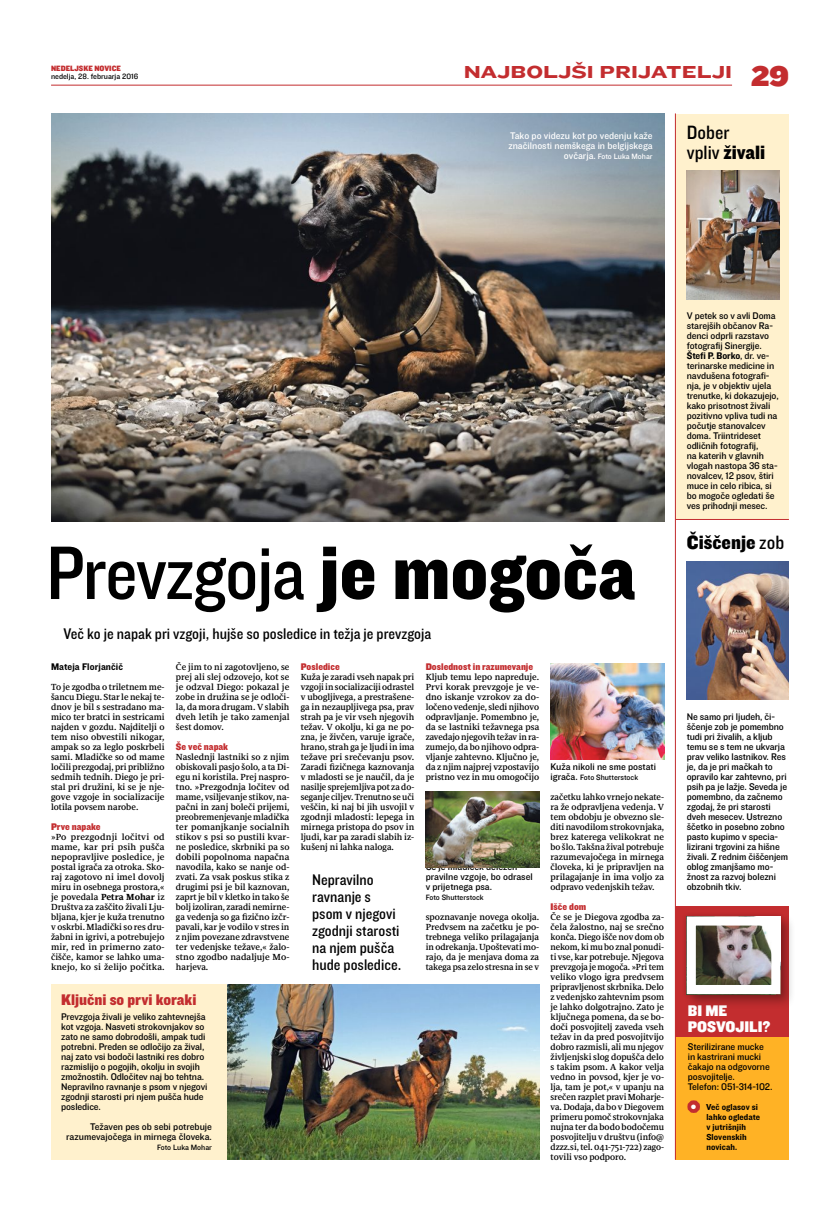
<style>
.page{position:relative;width:840px;height:1211px;background:#fff}
.page>*{position:absolute;margin:0;border:0;box-sizing:border-box;transform-origin:0 0}
.t1{font:78.6px "Knockout 30 Junior Welterwt";letter-spacing:-.02em;color:#000}
.t2{font:20px "Knockout 71 Full Middlewt";color:#000}
.t3{font:20px "Knockout 30 Junior Welterwt";color:#000}
.t4{font:18px "Knockout 54 Sumo";color:#c32d2f}
.t5{font:16px/17px "Knockout 30 Junior Welterwt";color:#000}
.t6{font:16px "Knockout 71 Full Middlewt";color:#c32d2f}
.t7{font:16px/16px "Knockout 71 Full Middlewt";color:#fff}
.t8{font:10px/10px "Knockout Text";letter-spacing:-.01em;color:#000}
.t9{font:10px/10px "Knockout 31 Junior Middlewt";color:#000}
.t10{font:10px/10px "Knockout 31 Junior Middlewt";color:#fff}
.t11{font:10px "Knockout 71 Full Middlewt";color:#c32d2f}
.t12{font:10px "Knockout 51 Middleweight";letter-spacing:.01em;color:#000}
.t13{font:500 9px/10px "Delo Text";color:#000;text-align:justify}
.t14{font:9px/10px "Knockout 51 Middleweight";letter-spacing:.01em;color:#000}
.t15{font:8px "Knockout 31 Junior Middlewt";color:#000}
.t16{font:8px "Knockout 31 Junior Middlewt";color:#fff}
.t17{font:8px "Knockout 71 Full Middlewt";color:#c32d2f}
.t18{font:6.3px "Knockout 26 Junior Flywght";color:#fff}
.s1{font-family:"Knockout 92 Ultmt Cruiserwt";font-size:29.5px}
.s2{font-size:10px}
.s3{font-family:"Knockout 30 Junior Welterwt"}
.s4{font-weight:700}
.s5{font-family:"Knockout 71 Full Middlewt"}
</style>
<div class="page">
<hr style="left:51px;top:85px;width:680px;height:1px;background:#c32d2f">
<div style="left:675px;top:964px;width:113px;height:195px;background:#ffb225"></div>
<div style="left:675px;top:906px;width:113px;height:130px;background:#c32d2f"></div>
<div style="left:675px;top:114px;width:113px;height:405px;background:#fff1cd"></div>
<hr style="left:675px;top:519px;width:113px;height:1px;background:#c32d2f">
<div style="left:687px;top:1100px;width:12px;height:12px;border:8px solid #c32d2f;border-radius:50%"></div>
<img style="left:686px;top:561px;width:102px;height:138px">
<img style="left:686px;top:170px;width:92px;height:129px">
<div style="left:682px;top:912px;width:113px;height:97px;background:#000;opacity:.3"></div>
<div style="left:681px;top:911px;width:104px;height:88px;background:#000;opacity:.2"></div>
<img style="left:696px;top:926px;width:74px;height:58px">
<div style="left:686px;top:916px;width:94px;height:78px;border:9px solid #fff"></div>
<hr style="left:674px;top:113px;width:1px;height:1046px;background:#c32d2f">
<img style="left:425px;top:791px;width:114px;height:76px">
<div style="left:51px;top:984px;width:176px;height:175px;background:#fff1cd"></div>
<img style="left:227px;top:984px;width:312px;height:175px">
<img style="left:51px;top:114px;width:612px;height:408px">
<img style="left:550px;top:664px;width:113px;height:95px">
<p class="t17" style="left:51px;top:63px;width:71px">Nedeljske Novice</p>
<p class="t15" style="left:51px;top:71px;width:89px">nedelja, 28. februarja 2016</p>
<h3 class="t4" style="left:463px;top:58px;width:326px">NAJBOLJŠI PRIJATELJI <span class="s1">29</span></h3>
<p class="t10" style="left:508px;top:130px;width:146px">Tako po videzu kot po vedenju kaže značilnosti nemškega in belgijskega</p>
<p class="t16" style="left:563px;top:151px;width:90px"><span class="s2">ovčarja.</span> Foto Luka Mohar</p>
<h2 class="t3" style="left:686px;top:119px;width:44px">Dober</h2>
<h2 class="t2" style="left:686px;top:139px;width:80px"><span class="s3">vpliv</span> živali</h2>
<p class="t8" style="left:686px;top:310px;width:93px">V petek so v avli Doma starejših občanov Ra&shy;denci odprli razstavo fotografij Sinergije.<br><span class="s4">Štefi P. Borko</span>, dr. ve&shy;terinarske medicine in navdušena fotografi&shy;nja, je v objektiv ujela trenutke, ki dokazujejo, kako prisotnost živali pozitivno vpliva tudi na počutje stanovalcev doma. Triintrideset odličnih fotografij,<br>na katerih v glavnih vlogah nastopa 36 sta&shy;novalcev, 12 psov, štiri muce in celo ribica, si bo mogoče ogledati še ves prihodnji mesec.</p>
<h1 class="t1" style="left:46px;top:520px;width:590px">Prevzgoja <span class="s5">je mogoča</span></h1>
<h3 class="t5" style="left:63px;top:624px;width:369px">Več ko je napak pri vzgoji, hujše so posledice in težja je prevzgoja</h3>
<p class="t12" style="left:51px;top:659px;width:73px">Mateja Florjančič</p>
<p class="t13" style="left:51px;top:681px;width:115px">To je zgodba o triletnem me&shy;šancu Diegu. Star le nekaj te&shy;dnov je bil s sestradano ma&shy;mico ter bratci in sestricami najden v gozdu. Najditelji o tem niso obvestili nikogar, ampak so za leglo poskrbeli sami. Mladičke so od mame ločili prezgodaj, pri približno sedmih tednih. Diego je pri&shy;stal pri družini, ki se je nje&shy;gove vzgoje in socializacije lotila povsem narobe.</p>
<p class="t11" style="left:51px;top:819px;width:51px">prve napake</p>
<p class="t13" style="left:51px;top:831px;width:115px">»Po prezgodnji ločitvi od mame, kar pri psih pušča nepopravljive posledice, je postal igrača za otroka. Sko&shy;raj zagotovo ni imel dovolj miru in osebnega prostora,« je povedala <span class="s4">Petra Mohar</span> iz Društva za zaščito živali Lju&shy;bljana, kjer je kuža trenutno v oskrbi. Mladički so res dru&shy;žabni in igrivi, a potrebujejo mir, red in primerno zato&shy;čišče, kamor se lahko uma&shy;knejo, ko si želijo počitka.</p>
<p class="t13" style="left:176px;top:661px;width:115px">Če jim to ni zagotovljeno, se prej ali slej odzovejo, kot se je odzval Diego: pokazal je zobe in družina se je odloči&shy;la, da mora drugam. V slabih dveh letih je tako zamenjal šest domov.</p>
<p class="t11" style="left:176px;top:739px;width:54px">Še več napak</p>
<p class="t13" style="left:176px;top:751px;width:115px">Naslednji lastniki so z njim obiskovali pasjo šolo, a ta Di&shy;egu ni koristila. Prej naspro&shy;tno. »Prezgodnja ločitev od mame, vsiljevanje stikov, na&shy;pačni in zanj boleči prijemi, preobremenjevanje mladička ter pomanjkanje socialnih stikov s psi so pustili kvar&shy;ne posledice, skrbniki pa so dobili popolnoma napačna navodila, kako se nanje od&shy;zvati. Za vsak poskus stika z drugimi psi je bil kaznovan, zaprt je bil v kletko in tako še bolj izoliran, zaradi nemirne&shy;ga vedenja so ga fizično izčr&shy;pavali, kar je vodilo v stres in z njim povezane zdravstvene ter vedenjske težave,« žalo&shy;stno zgodbo nadaljuje Mo&shy;harjeva.</p>
<h3 class="t6" style="left:61px;top:988px;width:137px">Ključni so prvi koraki</h3>
<p class="t8" style="left:61px;top:1010px;width:148px">Prevzgoja živali je veliko zahtevnejša kot vzgoja. Nasveti strokovnjakov so zato ne samo dobrodošli, ampak tudi potrebni. Preden se odločijo za žival, naj zato vsi bodoči lastniki res dobro razmislijo o pogojih, okolju in svojih zmožnostih. Odločitev naj bo tehtna.<br>Nepravilno ravnanje s psom v njegovi zgodnji starosti pri njem pušča hude posledice.</p>
<p class="t9" style="left:66px;top:1120px;width:147px;text-align:right">Težaven pes ob sebi potrebuje razumevajočega in mirnega človeka.</p>
<p class="t15" style="left:157px;top:1141px;width:56px">Foto Luka Mohar</p>
<p class="t11" style="left:300px;top:659px;width:40px">posledice</p>
<p class="t13" style="left:300px;top:671px;width:115px">Kuža je zaradi vseh napak pri vzgoji in socializaciji odrastel v ubogljivega, a prestrašene&shy;ga in nezaupljivega psa, prav strah pa je vir vseh njegovih težav. V okolju, ki ga ne po&shy;zna, je živčen, varuje igrače, hrano, strah ga je ljudi in ima težave pri srečevanju psov.<br>Zaradi fizičnega kaznovanja v mladosti se je naučil, da je nasilje sprejemljiva pot za do&shy;seganje ciljev. Trenutno se uči veščin, ki naj bi jih usvojil v zgodnji mladosti: lepega in mirnega pristopa do psov in ljudi, kar pa zaradi slabih iz&shy;kušenj ni lahka naloga.</p>
<h3 class="t5" style="left:312px;top:870px;width:91px">Nepravilno ravnanje s psom v njegovi zgodnji starosti na njem pušča hude posledice.</h3>
<p class="t11" style="left:425px;top:659px;width:109px">Doslednost in razumevanje</p>
<p class="t13" style="left:425px;top:671px;width:115px">Kljub temu lepo napreduje.<br>Prvi korak prevzgoje je ve&shy;dno iskanje vzrokov za do&shy;ločeno vedenje, sledi njihovo odpravljanje. Pomembno je, da se lastniki težavnega psa zavedajo njegovih težav in ra&shy;zumejo, da bo njihovo odpra&shy;vljanje zahtevno. Ključno je, da z njim najprej vzpostavijo pristno vez in mu omogočijo</p>
<p class="t9" style="left:425px;top:860px;width:109px">Če je mladiček deležen pravilne vzgoje, bo odrasel v prijetnega psa.</p>
<p class="t15" style="left:425px;top:891px;width:59px">Foto Shutterstock</p>
<p class="t13" style="left:425px;top:911px;width:115px">spoznavanje novega okolja.<br>Predvsem na začetku je po&shy;trebnega veliko prilagajanja in odrekanja. Upoštevati mo&shy;rajo, da je menjava doma za takega psa zelo stresna in se v</p>
<p class="t9" style="left:550px;top:760px;width:107px">Kuža nikoli ne sme postati</p>
<p class="t15" style="left:550px;top:771px;width:89px"><span class="s2">igrača.</span> Foto Shutterstock</p>
<p class="t13" style="left:550px;top:791px;width:115px">začetku lahko vrnejo nekate&shy;ra že odpravljena vedenja. V tem obdobju je obvezno sle&shy;diti navodilom strokovnjaka, brez katerega velikokrat ne bo šlo. Takšna žival potrebuje razumevajočega in mirnega človeka, ki je pripravljen na prilagajanje in ima voljo za odpravo vedenjskih težav.</p>
<p class="t11" style="left:550px;top:899px;width:37px">išče dom</p>
<p class="t13" style="left:550px;top:911px;width:115px">Če se je Diegova zgodba za&shy;čela žalostno, naj se srečno konča. Diego išče nov dom ob nekom, ki mu bo znal ponudi&shy;ti vse, kar potrebuje. Njegova prevzgoja je mogoča. »Pri tem veliko vlogo igra predvsem pripravljenost skrbnika. Delo z vedenjsko zahtevnim psom je lahko dolgotrajno. Zato je ključnega pomena, da se bo&shy;doči posvojitelj zaveda vseh težav in da pred posvojitvijo dobro razmisli, ali mu njegov življenjski slog dopušča delo s takim psom. A kakor velja vedno in povsod, kjer je vo&shy;lja, tam je pot,« v upanju na srečen razplet pravi Moharje&shy;va. Dodaja, da bo v Diegovem primeru pomoč strokovnjaka nujna ter da bodo bodočemu posvojitelju v društvu (info@ dzzz.si, tel. 041-751-722) zago&shy;tovili vso podporo.</p>
<h2 class="t2" style="left:686px;top:529px;width:99px">Čiščenje <span class="s3">zob</span></h2>
<p class="t8" style="left:686px;top:710px;width:103px">Ne samo pri ljudeh, či&shy;ščenje zob je pomembno tudi pri živalih, a kljub temu se s tem ne ukvarja prav veliko lastnikov. Res je, da je pri mačkah to opravilo kar zahtevno, pri psih pa je lažje. Seveda je pomembno, da začnemo zgodaj, že pri starosti dveh mesecev. Ustrezno ščetko in posebno zobno pasto kupimo v specia&shy;lizirani trgovini za hišne živali. Z rednim čiščenjem oblog zmanjšamo mo&shy;žnost za razvoj bolezni obzobnih tkiv.</p>
<h3 class="t7" style="left:687px;top:1001px;width:84px">Bi me posvojili?</h3>
<p class="t8" style="left:687px;top:1040px;width:86px">Sterilizirane mucke in kastrirani mucki čakajo na odgovorne posvojitelje.<br>Telefon: 051-314-102.</p>
<p class="t14" style="left:705px;top:1101px;width:53px">Več oglasov si</p>
<p class="t18" style="left:690px;top:1103px;width:7px">●</p>
<p class="t14" style="left:706px;top:1111px;width:55px">lahko ogledate v jutrišnjih<br>Slovenskih novicah.</p>
</div>
